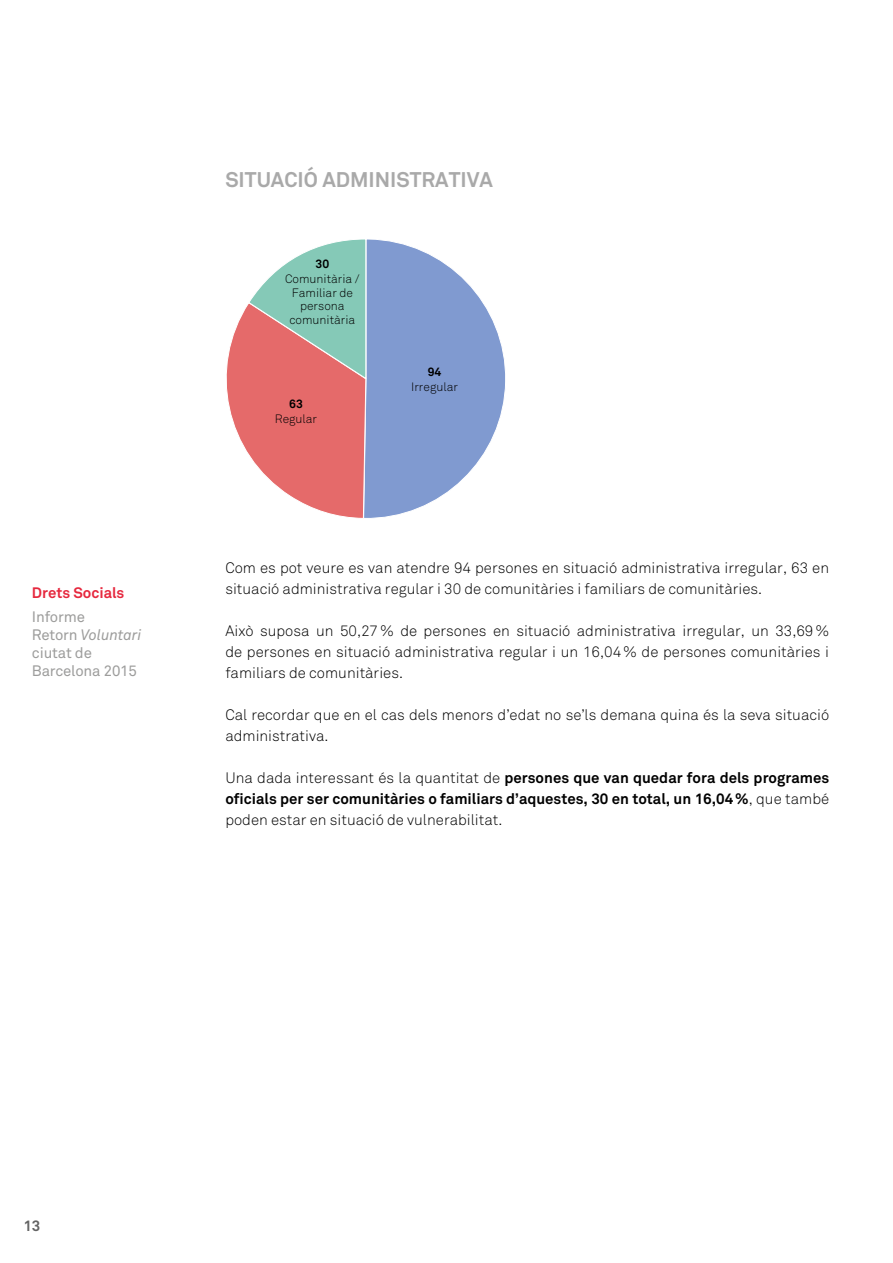
<style>
.page{position:relative;width:893px;height:1263px;background:#fff}
.page>*{position:absolute;margin:0;border:0;box-sizing:border-box;transform-origin:0 0}
.t1{font:700 21px "Akkurat";color:#a9a9a9}
.t2{font:300 15px/21px "Akkurat";color:#000}
.t3{font:700 15px/21px "Akkurat";color:#000;text-align:justify}
.t4{font:15px/18px "Akkurat Pro";letter-spacing:-.01em;color:#9d9d9c}
.t5{font:700 15px "Akkurat";color:#e6283e}
.t6{font:700 15px "Akkurat";color:#646464}
.t7{font:300 12px/13.5px "Akkurat";color:#000;text-align:center}
.t8{font:700 12px "Akkurat";color:#000}
.s1{font-style:italic}
.s2{font-weight:300}
</style>
<div class="page">
<svg style="left:226px;top:239px;width:280px;height:279px"></svg>
<p class="t5" style="left:32px;top:583px;width:94px">Drets Socials</p>
<p class="t4" style="left:32px;top:608px;width:111px">Informe<br>Retorn <span class="s1">Voluntari </span>ciutat de<br>Barcelona 2015</p>
<h1 class="t1" style="left:225px;top:166px;width:269px">SITUACIÓ ADMINISTRATIVA</h1>
<p class="t8" style="left:316px;top:256px;width:15px">30</p>
<p class="t7" style="left:285px;top:272px;width:76px">Comunitària /<br>Familiar de persona comunitària</p>
<p class="t8" style="left:289px;top:396px;width:15px">63</p>
<p class="t7" style="left:275px;top:412px;width:44px">Regular</p>
<p class="t8" style="left:428px;top:364px;width:15px">94</p>
<p class="t7" style="left:411px;top:380px;width:48px">Irregular</p>
<p class="t2" style="left:225px;top:558px;width:605px">Com es pot veure es van atendre 94 persones en situació administrativa irregular, 63 en situació administrativa regular i 30 de comunitàries i familiars de comunitàries.</p>
<p class="t2" style="left:225px;top:621px;width:605px;text-align:justify">Això suposa un 50,27% de persones en situació administrativa irregular, un 33,69% de persones en situació administrativa regular i un 16,04% de persones comunitàries i familiars de comunitàries.</p>
<p class="t2" style="left:225px;top:705px;width:605px">Cal recordar que en el cas dels menors d’edat no se’ls demana quina és la seva situació administrativa.</p>
<p class="t3" style="left:225px;top:768px;width:605px"><span class="s2">Una dada interessant és la quantitat de</span> persones que van quedar fora dels programes oficials per ser comunitàries o familiars d’aquestes, 30 en total, un 16,04%<span class="s2">, que també poden estar en situació de vulnerabilitat.</span></p>
<p class="t6" style="left:23px;top:1216px;width:19px">13</p>
</div>
